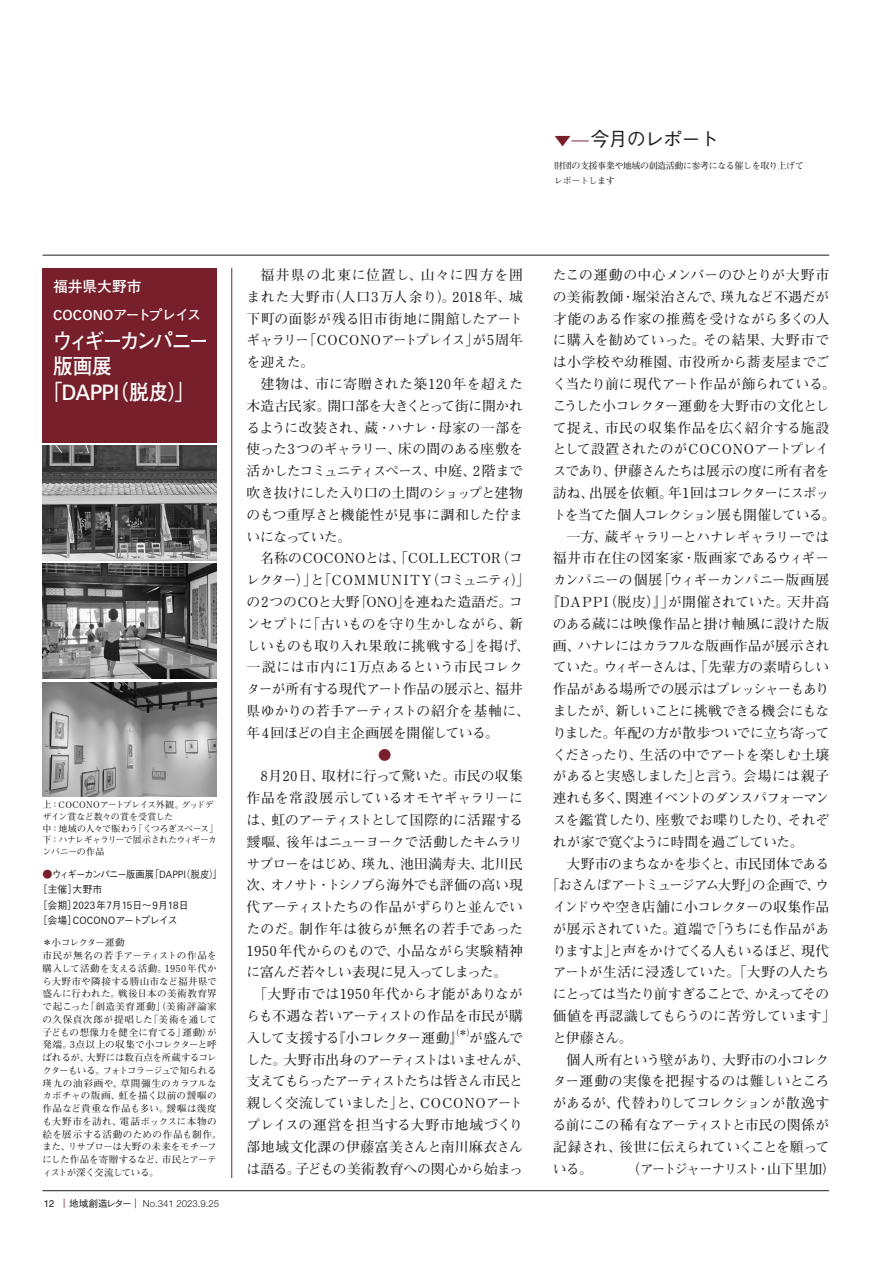
<style>
.page{position:relative;width:893px;height:1263px;background:#fff}
.page>*{position:absolute;margin:0;border:0;box-sizing:border-box;transform-origin:0 0}
.左肩色見出し{font:700 21.3px/25.5px "Futo Go B101 Pro";letter-spacing:-.14em;color:#fff;scale:.93 1}
.左肩色見出し-2{font:700 21.3px "Futo Go B101 Pro";letter-spacing:-.14em;color:#fff;scale:.95 1}
.右肩見出し{font:500 19.2px "Gothic BBB Pro";letter-spacing:-.05em;color:#231f20}
.ノーマル{font:300 17.1px "Ryumin Pro";color:#77202b}
.情報-cu見出し{font:700 14.85px "Futo Go B101 Pro";letter-spacing:-.01em;color:#fff}
.本文2{font:700 13.8px/21.8px "Futo Min A101 Pro";letter-spacing:-.025em;color:#231f20;text-align:justify}
.本文2-2{font:700 13.8px/21.8px "Futo Min A101 Pro";letter-spacing:-.005em;color:#231f20;text-align:center}
.本文2-3{font:700 13.8px/21.8px "Futo Min A101 Pro";color:#231f20}
.本文2-4{font:700 13.8px "Futo Min A101 Pro";letter-spacing:-.085em;color:#231f20}
.本文2-5{font:700 13.8px "Futo Min A101 Pro";letter-spacing:-.045em;color:#231f20}
.本文2-6{font:700 13.8px "Futo Min A101 Pro";letter-spacing:-.05em;color:#231f20}
.本文2-7{font:700 13.8px "Futo Min A101 Pro";letter-spacing:.025em;color:#231f20}
.本文2-8{font:700 13.8px "Futo Min A101 Pro";letter-spacing:-.105em;color:#231f20}
.本文2-9{font:700 13.8px "Futo Min A101 Pro";letter-spacing:.05em;color:#231f20}
.本文2-10{font:700 13.8px "Futo Min A101 Pro";letter-spacing:-.13em;color:#231f20}
.左肩色見出し-3{font:700 13.8px "Futo Go B101 Pro";letter-spacing:-.115em;color:#fff}
.本文2-11{font:700 13.35px "Futo Min A101 Pro";color:#77202b}
.データ{font:500 10.05px "Gothic BBB Pro";letter-spacing:-.055em;color:#231f20}
.データ-2{font:500 10.05px "Gothic BBB Pro";letter-spacing:-.085em;color:#231f20;scale:.92 1}
.キャプション{font:500 10.05px "Gothic BBB Pro";letter-spacing:-.11em;color:#231f20}
.キャプション-2{font:700 9.6px/12.8px "Futo Min A101 Pro";letter-spacing:.015em;color:#231f20}
.ノーマル-2{font:300 9.6px "Helvetica Neue LT Std";color:#231f20}
.キャプション-3{font:700 9.6px "Futo Min A101 Pro";letter-spacing:-.09em;color:#231f20}
.キャプション-4{font:700 9px/11.7px "Futo Min A101 Pro";letter-spacing:-.065em;color:#231f20}
.キャプション-5{font:700 9px/11.7px "Futo Min A101 Pro";letter-spacing:-.04em;color:#231f20}
.右肩キャプ{font:700 9px "Futo Min A101 Pro";letter-spacing:-.05em;color:#231f20}
.本文2-12{font:700 9px "Futo Min A101 Pro";color:#231f20}
.s1{font-family:"Linotype Univers Basic";font-weight:500}
.s2{color:#77202b}
.s3{font-family:"Linotype Univers Basic";font-weight:400}
.s4{font-family:"Helvetica Now Text";font-weight:400}
.s5{font-family:"Futo Min A101 Pro";font-weight:700;color:#77202b}
.s6{font-family:"Gothic BBB Pro";font-weight:500}
</style>
<div class="page">
<hr style="left:43px;top:255px;width:786px;height:1px;background:#231f20">
<div style="left:43px;top:268px;width:174px;height:174px;background:#77202b"></div>
<img style="left:43px;top:682px;width:174px;height:115px">
<img style="left:43px;top:564px;width:174px;height:115px">
<img style="left:43px;top:446px;width:174px;height:114px">
<hr style="left:43px;top:1190px;width:786px;height:1px;background:#231f20">
<hr style="left:231px;top:268px;width:1px;height:910px;background:#77202b">
<p class="右肩見出し" style="left:590px;top:123px;width:130px">今月のレポート</p>
<p class="右肩キャプ" style="left:554px;top:158px;width:251px">財団の支援事業や地域の創造活動に参考になる催しを取り上げて</p>
<p class="右肩キャプ" style="left:554px;top:174px;width:62px">レポートします</p>
<p class="ノーマル" style="left:554px;top:126px;width:36px">▼—</p>
<p class="情報-cu見出し" style="left:53px;top:274px;width:90px">福井県大野市</p>
<p class="左肩色見出し-3" style="left:53px;top:304px;width:149px"><span class="s1">COCONO</span>アートプレイス</p>
<p class="左肩色見出し" style="left:53px;top:325px;width:169px">ウィギーカンパニー版画展</p>
<p class="左肩色見出し-2" style="left:43px;top:375px;width:162px">「<span class="s1">DAPPI</span>（脱皮）」</p>
<p class="キャプション-5" style="left:43px;top:798px;width:173px">上：COCONOアートプレイス外観。グッドデザイン賞など数々の賞を受賞した</p>
<p class="キャプション-4" style="left:43px;top:821px;width:177px">中：地域の人々で賑わう「くつろぎスペース」</p>
<p class="キャプション-4" style="left:43px;top:833px;width:176px">下：ハナレギャラリーで展示されたウィギーカンパニーの作品</p>
<p class="データ-2" style="left:43px;top:866px;width:196px"><span class="s2">●</span>ウィギーカンパニー版画展「<span class="s3">DAPPI</span>（脱皮）」</p>
<p class="データ" style="left:38px;top:881px;width:66px">［主催］大野市</p>
<p class="データ" style="left:38px;top:897px;width:153px">［会期］<span class="s3">2023</span>年<span class="s3">7</span>月<span class="s3">15</span>日～<span class="s3">9</span>月<span class="s3">18</span>日</p>
<p class="キャプション" style="left:38px;top:912px;width:142px">［会場］<span class="s3">COCONO</span>アートプレイス</p>
<p class="キャプション-3" style="left:43px;top:935px;width:84px">＊小コレクター運動</p>
<p class="キャプション-2" style="left:43px;top:948px;width:181px">市民が無名の若手アーティストの作品を購入して活動を支える活動。1950年代から大野市や隣接する勝山市など福井県で盛んに行われた。戦後日本の美術教育界で起こった「創造美育運動」（美術評論家の久保貞次郎が提唱した「美術を通して子どもの想像力を健全に育てる」運動）が発端。3点以上の収集で小コレクターと呼ばれるが、大野には数百点を所蔵するコレクターもいる。フォトコラージュで知られる瑛九の油彩画や、草間彌生のカラフルなカボチャの版画、虹を描く以前の靉嘔の作品など貴重な作品も多い。靉嘔は幾度も大野市を訪れ、電話ボックスに本物の絵を展示する活動のための作品も制作。また、リサブローは大野の未来をモチーフにした作品を寄贈するなど、市民とアーティストが深く交流している。</p>
<p class="ノーマル-2" style="left:44px;top:1198px;width:177px"><span class="s4">12</span> <span class="s5">｜</span><span class="s6">地域創造レター</span><span class="s5">｜</span> No.341 2023.9.25</p>
<p class="本文2" style="left:247px;top:262px;width:278px;text-indent:14px">福井県の北東に位置し、山々に四方を囲まれた大野市（人口3万人余り）。2018年、城下町の面影が残る旧市街地に開館したアートギャラリー「COCONOアートプレイス」が5周年を迎えた。</p>
<p class="本文2" style="left:247px;top:371px;width:278px;text-indent:14px">建物は、市に寄贈された築120年を超えた木造古民家。開口部を大きくとって街に開かれるように改装され、蔵・ハナレ・母家の一部を使った3つのギャラリー、床の間のある座敷を活かしたコミュニティスペース、中庭、2 階まで吹き抜けにした入り口の土間のショップと建物のもつ重厚さと機能性が見事に調和した佇まいになっていた。</p>
<p class="本文2-3" style="left:247px;top:546px;width:285px;text-indent:14px">名称のCOCONOとは、「COLLECTOR（コレクター）」と「COMMUNITY（コミュニティ）」の2つのCOと大野「ONO」を連ねた造語だ。コンセプトに「古いものを守り生かしながら、新しいものも取り入れ果敢に挑戦する」を掲げ、一説には市内に1万点あるという市民コレクターが所有する現代アート作品の展示と、福井県ゆかりの若手アーティストの紹介を基軸に、年4回ほどの自主企画展を開催している。</p>
<p class="本文2-11" style="left:378px;top:744px;width:15px">●</p>
<p class="本文2" style="left:247px;top:764px;width:278px;text-indent:14px">8月20日、取材に行って驚いた。市民の収集作品を常設展示しているオモヤギャラリーには、虹のアーティストとして国際的に活躍する靉嘔、後年はニューヨークで活動したキムラリサブローをはじめ、瑛九、池田満寿夫、北川民次、オノサト・トシノブら海外でも評価の高い現代アーティストたちの作品がずらりと並んでいたのだ。制作年は彼らが無名の若手であった1950年代からのもので、小品ながら実験精神に富んだ若々しい表現に見入ってしまった。</p>
<p class="本文2-2" style="left:247px;top:981px;width:278px">「大野市では1950年代から才能がありながらも不遇な若いアーティストの作品を市民が購入して支援する『小コレクター運動』が盛んで</p>
<p class="本文2-12" style="left:450px;top:1026px;width:27px">（＊）</p>
<p class="本文2" style="left:247px;top:1047px;width:285px;text-align:left">した。大野市出身のアーティストはいませんが、支えてもらったアーティストたちは皆さん市民と親しく交流していました」と、COCONOアートプレイスの運営を担当する大野市地域づくり部地域文化課の伊藤富美さんと南川麻衣さんは語る。子どもの美術教育への関心から始まっ</p>
<p class="本文2-2" style="left:553px;top:262px;width:285px;text-align:left">たこの運動の中心メンバーのひとりが大野市の美術教師・堀栄治さんで、瑛九など不遇だが才能のある作家の推薦を受けながら多くの人に購入を勧めていった。その結果、大野市では小学校や幼稚園、市役所から蕎麦屋までごく当たり前に現代アート作品が飾られている。こうした小コレクター運動を大野市の文化として捉え、市民の収集作品を広く紹介する施設として設置されたのがCOCONOアートプレイスであり、伊藤さんたちは展示の度に所有者を訪ね、出展を依頼。年1回はコレクターにスポットを当てた個人コレクション展も開催している。</p>
<p class="本文2-6" style="left:567px;top:526px;width:264px">一方、蔵ギャラリーとハナレギャラリーでは</p>
<p class="本文2-9" style="left:553px;top:547px;width:278px">福井市在住の図案家・版画家であるウィギー</p>
<p class="本文2" style="left:553px;top:567px;width:278px">カンパニーの個展「ウィギーカンパニー版画展</p>
<p class="本文2-7" style="left:546px;top:591px;width:285px">『DAPPI（脱皮）』」が開催されていた。天井高</p>
<p class="本文2-3" style="left:553px;top:611px;width:278px">のある蔵には映像作品と掛け軸風に設けた版</p>
<p class="本文2" style="left:553px;top:633px;width:278px">画、ハナレにはカラフルな版画作品が展示され</p>
<p class="本文2-6" style="left:553px;top:656px;width:278px">ていた。ウィギーさんは、「先輩方の素晴らしい</p>
<p class="本文2" style="left:553px;top:676px;width:278px">作品がある場所での展示はプレッシャーもあり</p>
<p class="本文2-5" style="left:553px;top:700px;width:278px">ましたが、新しいことに挑戦できる機会にもな</p>
<p class="本文2" style="left:553px;top:720px;width:278px">りました。年配の方が散歩ついでに立ち寄って</p>
<p class="本文2" style="left:553px;top:742px;width:278px">くださったり、生活の中でアートを楽しむ土壌</p>
<p class="本文2" style="left:553px;top:764px;width:278px">があると実感しました」と言う。会場には親子</p>
<p class="本文2-4" style="left:553px;top:787px;width:278px">連れも多く、関連イベントのダンスパフォーマン</p>
<p class="本文2" style="left:553px;top:807px;width:278px">スを鑑賞したり、座敷でお喋りしたり、それぞ</p>
<p class="本文2" style="left:553px;top:829px;width:252px">れが家で寛ぐように時間を過ごしていた。</p>
<p class="本文2" style="left:567px;top:851px;width:264px">大野市のまちなかを歩くと、市民団体である</p>
<p class="本文2-8" style="left:546px;top:874px;width:285px">「おさんぽアートミュージアム大野」の企画で、ウ</p>
<p class="本文2" style="left:553px;top:894px;width:278px">インドウや空き店舗に小コレクターの収集作品</p>
<p class="本文2" style="left:553px;top:916px;width:278px">が展示されていた。道端で「うちにも作品があ</p>
<p class="本文2-5" style="left:553px;top:940px;width:278px">りますよ」と声をかけてくる人もいるほど、現代</p>
<p class="本文2-3" style="left:553px;top:960px;width:278px">アートが生活に浸透していた。「大野の人たち</p>
<p class="本文2-4" style="left:553px;top:983px;width:278px">にとっては当たり前すぎることで、かえってその</p>
<p class="本文2" style="left:553px;top:1003px;width:285px">価値を再認識してもらうのに苦労しています」</p>
<p class="本文2" style="left:553px;top:1025px;width:81px">と伊藤さん。</p>
<p class="本文2" style="left:553px;top:1047px;width:278px;text-indent:14px">個人所有という壁があり、大野市の小コレクター運動の実像を把握するのは難しいところがあるが、代替わりしてコレクションが散逸する前にこの稀有なアーティストと市民の関係が記録され、後世に伝えられていくことを願っている。</p>
<p class="本文2-10" style="left:626px;top:1158px;width:212px">（アートジャーナリスト・山下里加）</p>
</div>
